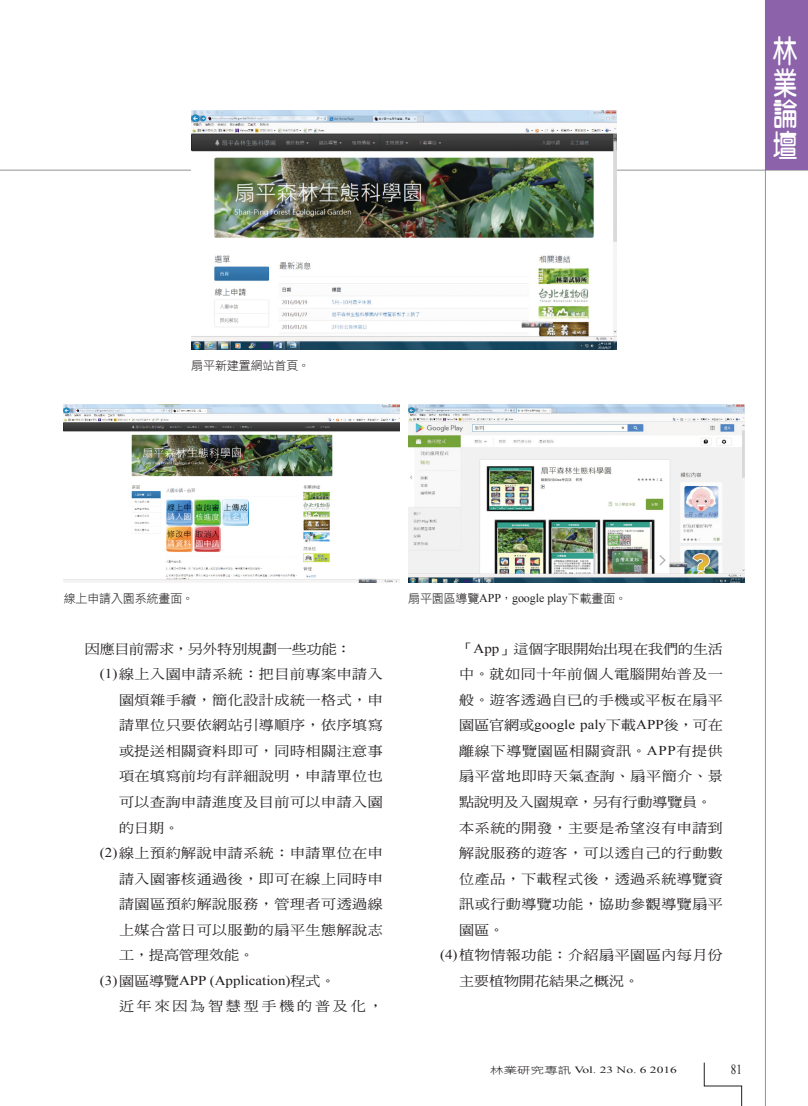
<style>
.page{position:relative;width:808px;height:1106px;background:#fff}
.page>*{position:absolute;margin:0;border:0;box-sizing:border-box;transform-origin:0 0}
.t1{font:31.5px/31.5px "DF Yuan W7 WINP BF";color:#fff;text-align:justify;scale:.77 1}
.t2{font:13.8px "Times New Roman";color:#231f20;scale:.8 1}
._07_1__1{font:13.5px/25.5px "DF Ming W5 WINP BF";letter-spacing:.035em;color:#231f20;text-align:justify;scale:1.11 1}
._07_1__1-2{font:13.5px "Times New Roman";color:#231f20;scale:1.11 1}
._01內文{font:13.5px "DF Ming W5 WINP BF";letter-spacing:-.005em;color:#231f20;scale:1.11 1}
._07_1__1-3{font:13.5px "DF Ming W5 WINP BF";letter-spacing:.19em;color:#231f20;scale:1.11 1}
._06圖說{font:12px "Times New Roman";letter-spacing:-.005em;color:#231f20}
._06圖說-2{font:12px "DF Hei W3 WINP BF";letter-spacing:-.01em;color:#231f20}
.t3{font:9.45px "Times New Roman";color:#231f20;scale:1.43 1}
.s1{font-family:"DF Hei W3 WINP BF"}
.s2{font-family:"Times New Roman"}
.s3{font-family:"DF Ming W5 WINP BF"}
</style>
<div class="page">
<hr style="left:0;top:170px;width:808px;height:1px;background:#6c6d70">
<hr style="left:765px;top:0;width:1px;height:1106px;background:#6c6d70">
<svg style="left:704px;top:1062px;width:38px;height:44px"></svg>
<div style="left:766px;top:0;width:42px;height:170px;background:#8c62aa"></div>
<img style="left:64px;top:404px;width:336px;height:179px">
<img style="left:191px;top:111px;width:426px;height:239px">
<img style="left:408px;top:404px;width:336px;height:179px">
<p class="_06圖說-2" style="left:191px;top:359px;width:120px">扇平新建置網站首頁。</p>
<h1 class="t1" style="left:773px;top:35px;width:32px">林業論壇</h1>
<p class="_06圖說-2" style="left:64px;top:592px;width:132px">線上申請入園系統畫面。</p>
<p class="_06圖說" style="left:408px;top:590px;width:220px"><span class="s1">扇平園區導覽</span>APP<span class="s1">，</span>google play<span class="s1">下載畫面。</span></p>
<p class="_01內文" style="left:85px;top:642px;width:241px">因應目前需求，另外特別規劃一些功能：</p>
<p class="_07_1__1" style="left:119px;top:661px;width:239px;text-indent:-19px"><span class="s2">(1)</span> 線上入園申請系統：把目前專案申請入園煩雜手續，簡化設計成統一格式，申請單位只要依網站引導順序，依序填寫或提送相關資料即可，同時相關注意事項在填寫前均有詳細說明，申請單位也可以查詢申請進度及目前可以申請入園的日期。</p>
<p class="_07_1__1" style="left:119px;top:840px;width:239px;text-indent:-19px"><span class="s2">(2)</span> 線上預約解說申請系統：申請單位在申請入園審核通過後，即可在線上同時申請園區預約解說服務，管理者可透過線上媒合當日可以服勤的扇平生態解說志工，提高管理效能。</p>
<p class="_07_1__1-2" style="left:100px;top:971px;width:214px">(3) <span class="s3">園區導覽</span>APP (Application)<span class="s3">程式。</span></p>
<p class="_07_1__1-3" style="left:119px;top:999px;width:239px">近年來因為智慧型手機的普及化，</p>
<p class="_07_1__1" style="left:459px;top:636px;width:240px">「<span class="s2">App</span>」這個字眼開始出現在我們的生活中。就如同十年前個人電腦開始普及一般。遊客透過自已的手機或平板在扇平園區官網或<span class="s2">google paly</span>下載<span class="s2">APP</span>後，可在離線下導覽園區相關資訊。<span class="s2">APP</span>有提供扇平當地即時天氣查詢、扇平簡介、景點說明及入園規章，另有行動導覽員。</p>
<p class="_07_1__1" style="left:459px;top:814px;width:239px">本系統的開發，主要是希望沒有申請到解說服務的遊客，可以透自己的行動數位產品，下載程式後，透過系統導覽資訊或行動導覽功能，協助參觀導覽扇平園區。</p>
<p class="_07_1__1" style="left:459px;top:942px;width:239px;text-indent:-19px"><span class="s2">(4)</span> 植物情報功能：介紹扇平園區內每月份主要植物開花結果之概況。</p>
<p class="t3" style="left:490px;top:1063px;width:132px"><span class="s1">林業研究專訊</span> Vol. 23 No. 6 2016</p>
<p class="t2" style="left:731px;top:1060px;width:15px">81</p>
</div>
